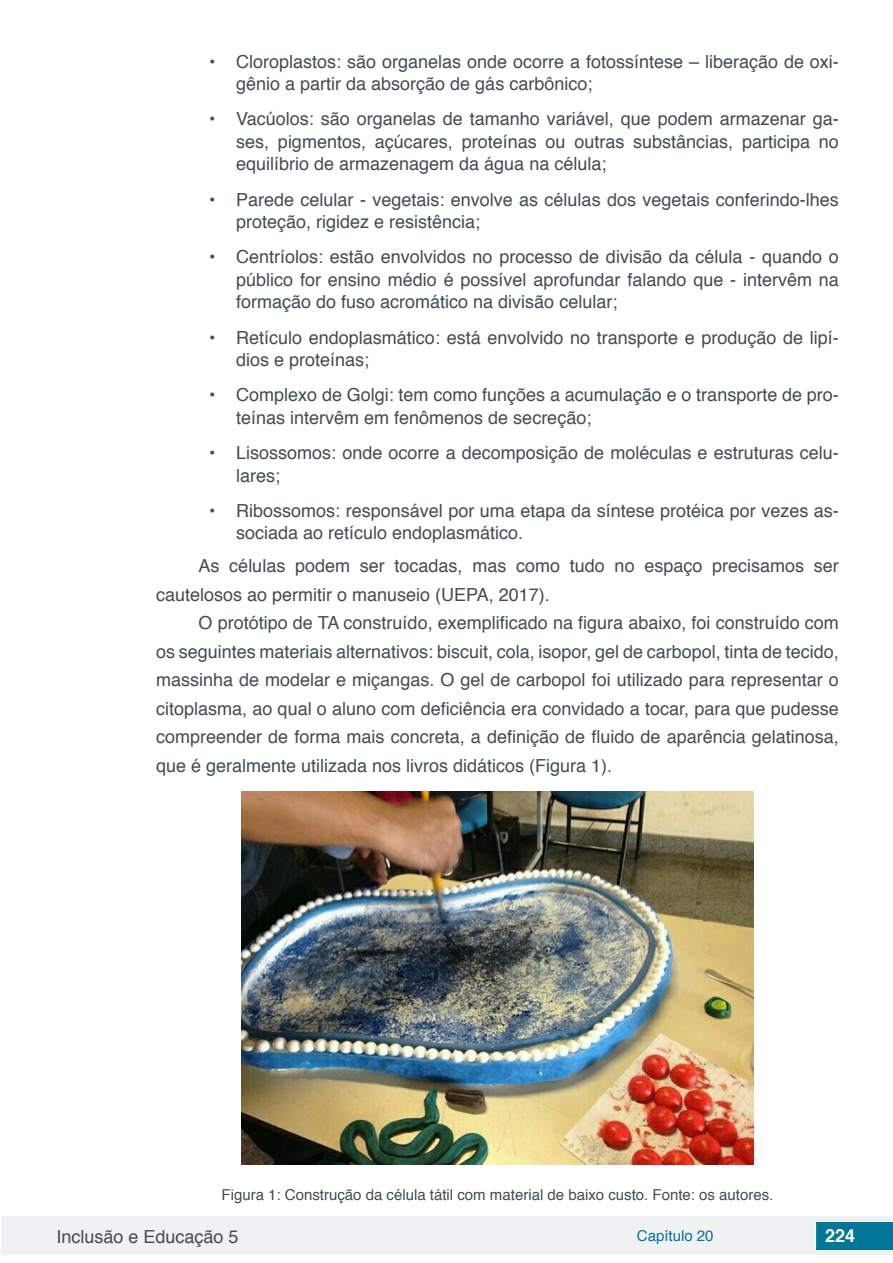
<style>
.page{position:relative;width:893px;height:1263px;background:#fff}
.page>*{position:absolute;margin:0;border:0;box-sizing:border-box;transform-origin:0 0}
.t1{font:18px/22.5px "Helvetica";color:#434c52}
.t2{font:700 18px "Helvetica";color:#fff}
.t3{font:15px "Helvetica";color:#434c52}
.t4{font:15px "Helvetica";color:#007699}
</style>
<div class="page">
<div style="left:1px;top:1216px;width:891px;height:38px;background:#f0f1f2"></div>
<div style="left:816px;top:1222px;width:77px;height:27px;background:#007699"></div>
<svg style="left:815px;top:1224px;width:1px;height:24px"></svg>
<img style="left:242px;top:792px;width:511px;height:373px">
<p class="t1" style="left:236px;top:50px;width:604px;text-indent:-27px">• Cloroplastos: são organelas onde ocorre a fotossíntese – liberação de oxi&shy;gênio a partir da absorção de gás carbônico;</p>
<p class="t1" style="left:236px;top:108px;width:604px;text-align:justify;text-indent:-27px">• Vacúolos: são organelas de tamanho variável, que podem armazenar ga&shy;ses, pigmentos, açúcares, proteínas ou outras substâncias, participa no equilíbrio de armazenagem da água na célula;</p>
<p class="t1" style="left:236px;top:189px;width:604px;text-indent:-27px">• Parede celular - vegetais: envolve as células dos vegetais conferindo-lhes proteção, rigidez e resistência;</p>
<p class="t1" style="left:236px;top:246px;width:604px;text-align:justify;text-indent:-27px">• Centríolos: estão envolvidos no processo de divisão da célula - quando o público for ensino médio é possível aprofundar falando que - intervêm na formação do fuso acromático na divisão celular;</p>
<p class="t1" style="left:236px;top:327px;width:604px;text-indent:-27px">• Retículo endoplasmático: está envolvido no transporte e produção de lipí&shy;dios e proteínas;</p>
<p class="t1" style="left:236px;top:384px;width:604px;text-indent:-27px">• Complexo de Golgi: tem como funções a acumulação e o transporte de pro&shy;teínas intervêm em fenômenos de secreção;</p>
<p class="t1" style="left:236px;top:442px;width:604px;text-indent:-27px">• Lisossomos: onde ocorre a decomposição de moléculas e estruturas celu&shy;lares;</p>
<p class="t1" style="left:236px;top:500px;width:604px;text-indent:-27px">• Ribossomos: responsável por uma etapa da síntese protéica por vezes as&shy;sociada ao retículo endoplasmático.</p>
<p class="t1" style="left:156px;top:552px;width:684px;line-height:28.5px;text-indent:43px">As células podem ser tocadas, mas como tudo no espaço precisamos ser cautelosos ao permitir o manuseio (UEPA, 2017).</p>
<p class="t1" style="left:156px;top:609px;width:684px;line-height:28.5px;text-align:justify;text-indent:43px">O protótipo de TA construído, exemplificado na figura abaixo, foi construído com os seguintes materiais alternativos: biscuit, cola, isopor, gel de carbopol, tinta de tecido, massinha de modelar e miçangas. O gel de carbopol foi utilizado para representar o citoplasma, ao qual o aluno com deficiência era convidado a tocar, para que pudesse compreender de forma mais concreta, a definição de fluido de aparência gelatinosa, que é geralmente utilizada nos livros didáticos (Figura 1).</p>
<p class="t3" style="left:222px;top:1183px;width:553px">Figura 1: Construção da célula tátil com material de baixo custo. Fonte: os autores.</p>
<p class="t1" style="left:56px;top:1226px;width:184px">Inclusão e Educação 5</p>
<p class="t4" style="left:637px;top:1224px;width:78px">Capítulo 20</p>
<p class="t2" style="left:825px;top:1221px;width:32px">224</p>
</div>
